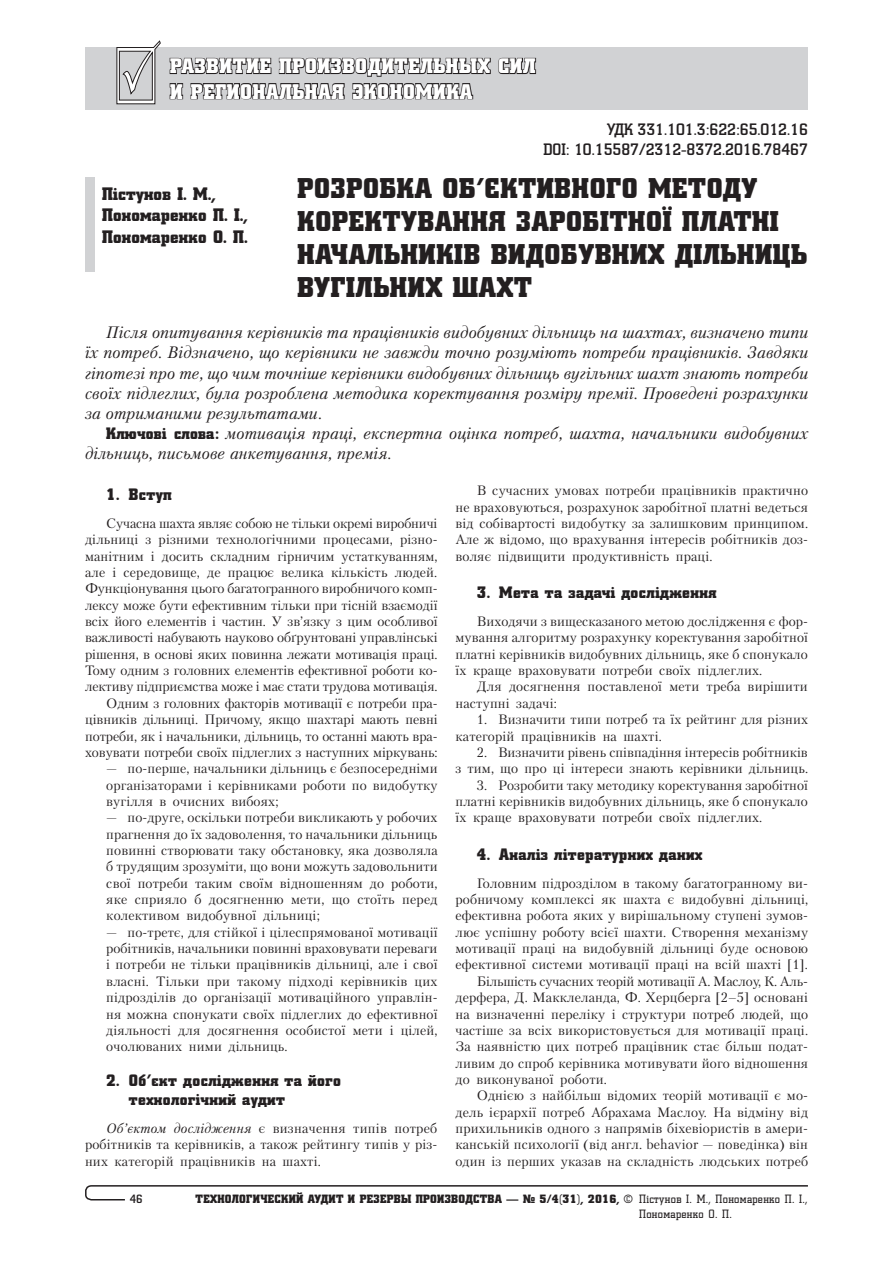
<style>
.page{position:relative;width:893px;height:1276px;background:#fff}
.page>*{position:absolute;margin:0;border:0;box-sizing:border-box;transform-origin:0 0}
.t1{font:28.5px "Coliseum Black C";color:#231f20}
.t2{font:21px/25.2px "Coliseum Black C";letter-spacing:.035em;color:#fff}
.t3{font:18px/21.6px "Coliseum Black C";letter-spacing:.015em;color:#231f20}
.t4{font:italic 16.5px/20.1px "Petersburg C";letter-spacing:.01em;color:#231f20;text-align:justify}
.t5{font:16.5px/18.8px "Coliseum Black C";letter-spacing:.025em;color:#231f20}
.t6{font:700 16.5px/19.8px "Coliseum C";color:#231f20;text-align:right}
.t7{font:13.5px/16.4px "Petersburg C";letter-spacing:.01em;color:#231f20;text-align:justify}
.t8{font:13.5px "Petersburg C";letter-spacing:-.01em;color:#231f20}
.t9{font:12px "Coliseum Black C";letter-spacing:.025em;color:#231f20}
.t10{font:12px "Coliseum C";letter-spacing:.03em;color:#231f20}
.t11{font:700 12px "Coliseum C";color:#231f20}
.s1{font-family:"Coliseum Black C";font-style:normal}
.s2{font-style:italic}
.s3{font-family:"Coliseum C"}
</style>
<div class="page">
<svg style="left:85px;top:1185px;width:723px;height:16px"></svg>
<div style="left:85px;top:48px;width:723px;height:62px;background:#d1d2d4"></div>
<svg style="left:498px;top:57px;width:39px;height:18px"></svg>
<svg style="left:169px;top:57px;width:322px;height:43px"></svg>
<svg style="left:116px;top:40px;width:45px;height:65px"></svg>
<div style="left:85px;top:177px;width:9px;height:94px;background:#d1d2d4"></div>
<h2 class="t2" style="left:170px;top:54px;width:367px">Развитие производительных сил и региональная экономика</h2>
<p class="t6" style="left:543px;top:120px;width:266px">УДК 331.101.3:622:65.012.16<br>DOI: 10.15587/2312-8372.2016.78467</p>
<h1 class="t1" style="left:298px;top:172px;width:35px">Розробка</h1>
<h1 class="t1" style="left:443px;top:172px;width:61px">об’єктивного</h1>
<h1 class="t1" style="left:648px;top:172px;width:20px">методу</h1>
<h1 class="t1" style="left:298px;top:205px;width:19px">коректування</h1>
<h1 class="t1" style="left:516px;top:205px;width:18px">заробітно</h1>
<h1 class="t1" style="left:663px;top:205px;width:37px">ї платні</h1>
<h1 class="t1" style="left:298px;top:238px;width:120px">начальників</h1>
<h1 class="t1" style="left:491px;top:238px;width:19px">видобувних</h1>
<h1 class="t1" style="left:675px;top:238px;width:133px">дільниць</h1>
<h1 class="t1" style="left:298px;top:271px;width:16px">вугіл</h1>
<h1 class="t1" style="left:373px;top:271px;width:35px">ьних</h1>
<h1 class="t1" style="left:453px;top:271px;width:45px">шахт</h1>
<p class="t4" style="left:85px;top:322px;width:725px;text-indent:21px">Після опитування керівників та працівників видобувних дільниць на шахтах, визначено типи їх потреб. Відзначено, що керівники не завжди точно розуміють потреби працівників. Завдяки гіпотезі про те, що чим точніше керівники видобувних дільниць вугільних шахт знають потреби своїх підлеглих, була розроблена методика коректування розміру премії. Проведені розрахунки за отриманими результатами.</p>
<p class="t4" style="left:85px;top:423px;width:725px;text-indent:21px"><span class="s1">Ключові слова:</span> мотивація праці, експертна оцінка потреб, шахта, начальники видобувних дільниць, письмове анкетування, премія.</p>
<h3 class="t3" style="left:102px;top:183px;width:147px">Пістунов І. М.,<br>Пономаренко П. І.,<br>Пономаренко О. П.</h3>
<p class="t5" style="left:106px;top:485px;width:67px">1. Вступ</p>
<p class="t7" style="left:85px;top:515px;width:354px;text-align:right">Сучасна шахта являє собою не тільки окремі виробничі дільниці з різними технологічними процесами, різно&shy;манітним і досить складним гірничим устаткуванням, але і середовище, де працює велика кількість людей.<br>Функціонування цього багатогранного виробничого комп&shy;лексу може бути ефективним тільки при тісній взаємодії всіх його елементів і частин. У зв’язку з цим особливої важливості набувають науково обґрунтовані управлінські рішення, в основі яких повинна лежати мотивація праці.<br>Тому одним з головних елементів ефективної роботи ко&shy;лективу підприємства може і має стати трудова мотивація.<br>Одним з головних факторів мотивації є потреби пра&shy;цівників дільниці. Причому, якщо шахтарі мають певні потреби, як і начальники, дільниць, то останні мають вра&shy;ховувати потреби своїх підлеглих з наступних міркувань:</p>
<p class="t7" style="left:106px;top:760px;width:333px">— по-перше, начальники дільниць є безпосередніми організаторами і керівниками роботи по видобутку вугілля в очисних вибоях;</p>
<p class="t7" style="left:106px;top:809px;width:333px">— по-друге, оскільки потреби викликають у робочих прагнення до їх задоволення, то начальники дільниць повинні створювати таку обстановку, яка дозволяла б трудящим зрозуміти, що вони можуть задовольнити свої потреби таким своїм відношенням до роботи, яке сприяло б досягненню мети, що стоїть перед колективом видобувної дільниці;</p>
<p class="t7" style="left:106px;top:923px;width:333px">— по-третє, для стійкої і цілеспрямованої мотивації робітників, начальники повинні враховувати переваги і потреби не тільки працівників дільниці, але і свої власні. Тільки при такому підході керівників цих підрозділів до організації мотиваційного управлін&shy;ня можна спонукати своїх підлеглих до ефективної діяльності для досягнення особистої мети і цілей, очолюваних ними дільниць.</p>
<p class="t5" style="left:129px;top:1071px;width:214px;text-indent:-23px">2. Об’єкт дослідження та його технологічний аудит</p>
<p class="t7" style="left:85px;top:1120px;width:354px;text-indent:21px"><span class="s2">Об’єктом дослідження</span> є визначення типів потреб робітників та керівників, а також рейтингу типів у різ&shy;них категорій працівників на шахті.</p>
<p class="t7" style="left:455px;top:482px;width:354px;text-indent:21px">В сучасних умовах потреби працівників практично не враховуються, розрахунок заробітної платні ведеться від собівартості видобутку за залишковим принципом.<br>Але ж відомо, що врахування інтересів робітників доз&shy;воляє підвищити продуктивність праці.</p>
<p class="t5" style="left:477px;top:583px;width:241px">3. Мета та задачі дослідження</p>
<p class="t7" style="left:455px;top:613px;width:354px;text-indent:21px">Виходячи з вищесказаного метою дослідження є фор&shy;мування алгоритму розрахунку коректування заробітної платні керівників видобувних дільниць, яке б спонукало їх краще враховувати потреби своїх підлеглих.</p>
<p class="t7" style="left:455px;top:678px;width:354px;text-indent:21px">Для досягнення поставленої мети треба вирішити наступні задачі:</p>
<p class="t7" style="left:455px;top:711px;width:354px;text-indent:21px">1. Визначити типи потреб та їх рейтинг для різних категорій працівників на шахті.</p>
<p class="t7" style="left:455px;top:744px;width:354px;text-align:right">2. Визначити рівень співпадіння інтересів робітників<br>з тим, що про ці інтереси знають керівники дільниць.</p>
<p class="t7" style="left:455px;top:776px;width:354px;text-indent:21px">3. Розробити таку методику коректування заробітної платні керівників видобувних дільниць, яке б спонукало їх краще враховувати потреби своїх підлеглих.</p>
<p class="t5" style="left:477px;top:845px;width:227px">4. Аналіз літературних даних</p>
<p class="t7" style="left:477px;top:874px;width:333px">Головним підрозділом в такому багатогранному ви-</p>
<p class="t7" style="left:455px;top:891px;width:354px">робничому комплексі як шахта є видобувні дільниці,</p>
<p class="t7" style="left:455px;top:907px;width:354px">ефективна робота яких у вирішальному ступені зумов-</p>
<p class="t7" style="left:455px;top:923px;width:354px">лює успішну роботу всієї шахти. Створення механізму</p>
<p class="t7" style="left:455px;top:940px;width:354px">мотивації праці на видобувній дільниці буде основою</p>
<p class="t7" style="left:455px;top:956px;width:354px">ефективної системи мотивації праці на всій шахті [1].</p>
<p class="t8" style="left:477px;top:973px;width:331px">Більшість сучасних теорій мотивації А. Маслоу, К. Аль-</p>
<p class="t7" style="left:455px;top:989px;width:354px">дерфера, Д. Макклеланда, Ф. Херцберга [2–5] основані</p>
<p class="t7" style="left:455px;top:1005px;width:354px">на визначенні переліку і структури потреб людей, що</p>
<p class="t7" style="left:455px;top:1022px;width:354px">частіше за всіх використовується для мотивації праці.</p>
<p class="t7" style="left:455px;top:1038px;width:354px">За наявністю цих потреб працівник стає більш подат-</p>
<p class="t7" style="left:455px;top:1054px;width:354px">ливим до спроб керівника мотивувати його відношення</p>
<p class="t7" style="left:455px;top:1071px;width:153px">до виконуваної роботи.</p>
<p class="t7" style="left:477px;top:1087px;width:333px">Однією з найбільш відомих теорій мотивації є мо-</p>
<p class="t7" style="left:455px;top:1103px;width:354px">дель ієрархії потреб Абрахама Маслоу. На відміну від</p>
<p class="t7" style="left:455px;top:1120px;width:354px">прихильників одного з напрямів біхевіористів в амери-</p>
<p class="t7" style="left:455px;top:1136px;width:354px">канській психології (від англ. behavior — поведінка) він</p>
<p class="t7" style="left:455px;top:1152px;width:354px">один із перших указав на складність людських потреб</p>
<p class="t11" style="left:130px;top:1191px;width:14px">46</p>
<p class="t9" style="left:196px;top:1192px;width:614px">Технологический аудит и резервы производства — № 5/4(31), 2016, <span class="s3">© Пістунов І. М., Пономаренко П. І.,</span></p>
<p class="t10" style="left:639px;top:1207px;width:94px">Пономаренко О. П.</p>
</div>
